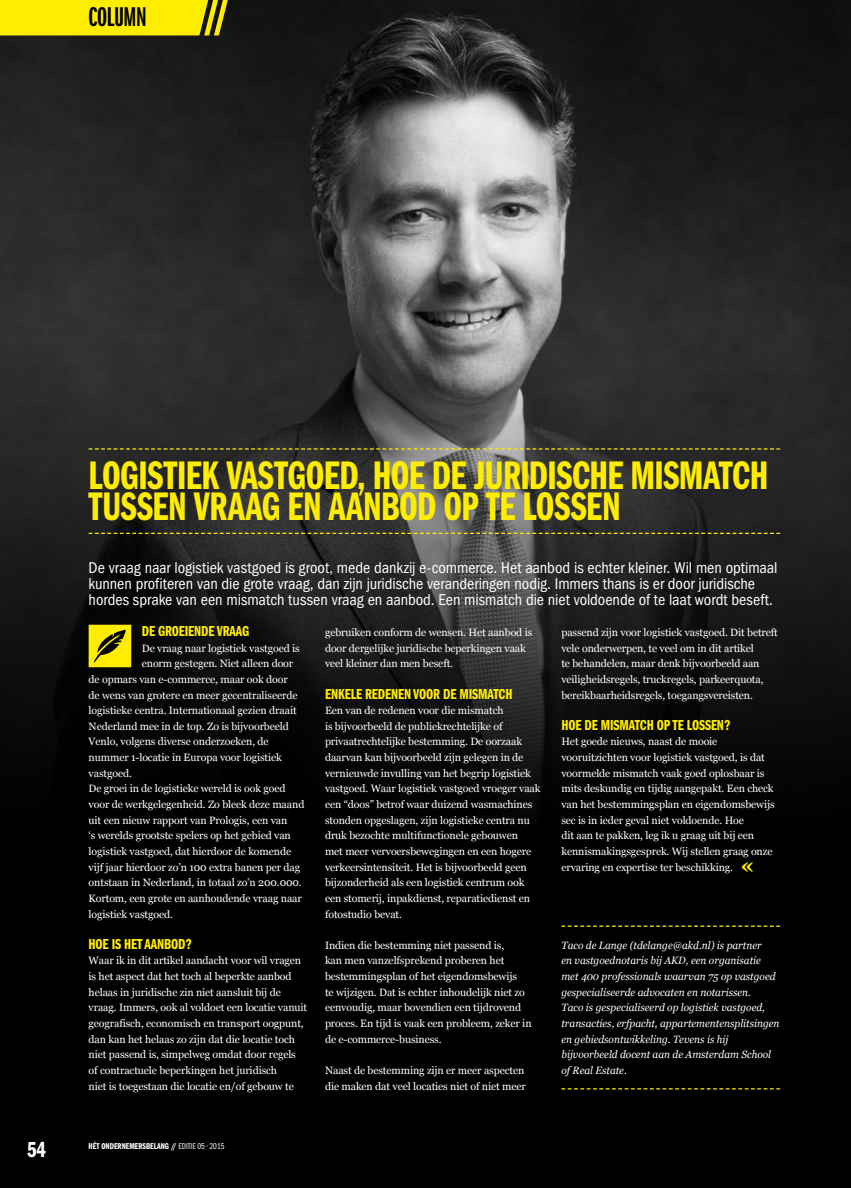
<style>
.page{position:relative;width:851px;height:1188px;background:#fff}
.page>*{position:absolute;margin:0;border:0;box-sizing:border-box;transform-origin:0 0}
.t1{font:41.25px/31.2px "ITC Franklin Gothic Std Dm Cp";letter-spacing:-.015em;color:#ffed00;scale:.95 1}
.t2{font:28.12px "ITC Franklin Gothic Std Dm X Cp";letter-spacing:-.015em;color:#000}
.t3{font:22.5px "ITC Franklin Gothic Std Dm Cp";color:#fff}
.t4{font:condensed 16.25px/15.6px "ITC Franklin Gothic Std";letter-spacing:-.005em;color:#fff}
.t5{font:15px "ITC Franklin Gothic Std Dm Cp";letter-spacing:-.01em;color:#ffed00}
.t6{font:10.62px/15.6px "Georgia";letter-spacing:-.01em;color:#fff}
.t7{font:italic 10.62px/15.6px "Georgia";color:#fff;scale:.95 1}
.t8{font:8.75px "ITC Franklin Gothic Std Dm Cp";color:#fff}
.s1{font-family:"ITC Franklin Gothic Std Bk Cp"}
.s2{font-weight:700;font-size:22.5px;color:#ffed00}
</style>
<div class="page">
<div style="left:0;top:0;width:850px;height:1187px;background:#000"></div>
<img style="left:0;top:0;width:850px;height:804px">
<svg style="left:561px;top:1088px;width:219px;height:1px"></svg>
<svg style="left:561px;top:925px;width:219px;height:1px"></svg>
<svg style="left:89px;top:532px;width:691px;height:2px"></svg>
<svg style="left:89px;top:448px;width:691px;height:1px"></svg>
<svg style="left:89px;top:624px;width:42px;height:43px;background:#cec000"></svg>
<svg style="left:0;top:0;width:228px;height:35px;background:#f0df01"></svg>
<h2 class="t2" style="left:89px;top:2px;width:59px">COLUMN</h2>
<h3 class="t3" style="left:27px;top:1137px;width:20px">54</h3>
<h1 class="t1" style="left:89px;top:460px;width:717px">LOGISTIEK VASTGOED, HOE DE JURIDISCHE MISMATCH<br>TUSSEN VRAAG EN AANBOD OP TE LOSSEN</h1>
<p class="t4" style="left:89px;top:560px;width:690px">De vraag naar logistiek vastgoed is groot, mede dankzij e-commerce. Het aanbod is echter kleiner. Wil men optimaal kunnen profiteren van die grote vraag, dan zijn juridische veranderingen nodig. Immers thans is er door juridische hordes sprake van een mismatch tussen vraag en aanbod. Een mismatch die niet voldoende of te laat wordt beseft.</p>
<h3 class="t5" style="left:142px;top:622px;width:109px">DE GROEIENDE VRAAG</h3>
<p class="t6" style="left:142px;top:639px;width:159px">De vraag naar logistiek vastgoed is</p>
<p class="t6" style="left:142px;top:655px;width:153px">enorm gestegen. Niet alleen door</p>
<p class="t6" style="left:89px;top:670px;width:201px">de opmars van e-commerce, maar ook door</p>
<p class="t6" style="left:89px;top:686px;width:210px">de wens van grotere en meer gecentraliseerde</p>
<p class="t6" style="left:89px;top:702px;width:209px">logistieke centra. Internationaal gezien draait</p>
<p class="t6" style="left:89px;top:717px;width:202px">Nederland mee in de top. Zo is bijvoorbeeld</p>
<p class="t6" style="left:89px;top:733px;width:181px">Venlo, volgens diverse onderzoeken, de</p>
<p class="t6" style="left:89px;top:749px;width:195px">nummer 1-locatie in Europa voor logistiek</p>
<p class="t6" style="left:89px;top:764px;width:45px">vastgoed.</p>
<p class="t6" style="left:89px;top:780px;width:198px">De groei in de logistieke wereld is ook goed</p>
<p class="t6" style="left:89px;top:795px;width:217px">voor de werkgelegenheid. Zo bleek deze maand</p>
<p class="t6" style="left:89px;top:811px;width:200px">uit een nieuw rapport van Prologis, een van</p>
<p class="t6" style="left:89px;top:827px;width:204px">‘s werelds grootste spelers op het gebied van</p>
<p class="t6" style="left:89px;top:842px;width:204px">logistiek vastgoed, dat hierdoor de komende</p>
<p class="t6" style="left:89px;top:858px;width:213px">vijf jaar hierdoor zo’n 100 extra banen per dag</p>
<p class="t6" style="left:89px;top:874px;width:215px">ontstaan in Nederland, in totaal zo’n 200.000.</p>
<p class="t6" style="left:89px;top:889px;width:215px">Kortom, een grote en aanhoudende vraag naar</p>
<p class="t6" style="left:89px;top:905px;width:86px">logistiek vastgoed.</p>
<h3 class="t5" style="left:89px;top:935px;width:105px">HOE IS HET AANBOD?</h3>
<p class="t6" style="left:89px;top:952px;width:220px">Waar ik in dit artikel aandacht voor wil vragen is het aspect dat het toch al beperkte aanbod helaas in juridische zin niet aansluit bij de vraag. Immers, ook al voldoet een locatie vanuit geografisch, economisch en transport oogpunt, dan kan het helaas zo zijn dat die locatie toch niet passend is, simpelweg omdat door regels of contractuele beperkingen het juridisch<br>niet is toegestaan die locatie en/of gebouw te</p>
<p class="t6" style="left:325px;top:624px;width:209px">gebruiken conform de wensen. Het aanbod is door dergelijke juridische beperkingen vaak veel kleiner dan men beseft.</p>
<h3 class="t5" style="left:325px;top:685px;width:189px">ENKELE REDENEN VOOR DE MISMATCH</h3>
<p class="t6" style="left:325px;top:702px;width:217px">Een van de redenen voor die mismatch<br>is bijvoorbeeld de publiekrechtelijke of privaatrechtelijke bestemming. De oorzaak daarvan kan bijvoorbeeld zijn gelegen in de vernieuwde invulling van het begrip logistiek vastgoed. Waar logistiek vastgoed vroeger vaak een “doos” betrof waar duizend wasmachines stonden opgeslagen, zijn logistieke centra nu druk bezochte multifunctionele gebouwen<br>met meer vervoersbewegingen en een hogere verkeersintensiteit. Het is bijvoorbeeld geen bijzonderheid als een logistiek centrum ook een stomerij, inpakdienst, reparatiedienst en fotostudio bevat.</p>
<p class="t6" style="left:325px;top:936px;width:208px">Indien die bestemming niet passend is,<br>kan men vanzelfsprekend proberen het bestemmingsplan of het eigendomsbewijs<br>te wijzigen. Dat is echter inhoudelijk niet zo eenvoudig, maar bovendien een tijdrovend proces. En tijd is vaak een probleem, zeker in de e-commerce-business.</p>
<p class="t6" style="left:325px;top:1061px;width:202px">Naast de bestemming zijn er meer aspecten die maken dat veel locaties niet of niet meer</p>
<p class="t8" style="left:89px;top:1140px;width:137px">HÉT ONDERNEMERSBELANG // <span class="s1">EDITIE 05 • 2015</span></p>
<p class="t6" style="left:561px;top:624px;width:218px">passend zijn voor logistiek vastgoed. Dit betreft vele onderwerpen, te veel om in dit artikel<br>te behandelen, maar denk bijvoorbeeld aan veiligheidsregels, truckregels, parkeerquota, bereikbaarheidsregels, toegangsvereisten.</p>
<h3 class="t5" style="left:561px;top:716px;width:170px">HOE DE MISMATCH OP TE LOSSEN?</h3>
<p class="t6" style="left:561px;top:733px;width:215px">Het goede nieuws, naast de mooie vooruitzichten voor logistiek vastgoed, is dat voormelde mismatch vaak goed oplosbaar is mits deskundig en tijdig aangepakt. Een check van het bestemmingsplan en eigendomsbewijs sec is in ieder geval niet voldoende. Hoe<br>dit aan te pakken, leg ik u graag uit bij een kennismakingsgesprek. Wij stellen graag onze ervaring en expertise ter beschikking. <span class="s2">«</span></p>
<p class="t7" style="left:561px;top:936px;width:231px">Taco de Lange (tdelange@akd.nl) is partner<br>en vastgoednotaris bij AKD, een organisatie met 400 professionals waarvan 75 op vastgoed gespecialiseerde advocaten en notarissen.<br>Taco is gespecialiseerd op logistiek vastgoed, transacties, erfpacht, appartementensplitsingen en gebiedsontwikkeling. Tevens is hij bijvoorbeeld docent aan de Amsterdam School of Real Estate.</p>
</div>
